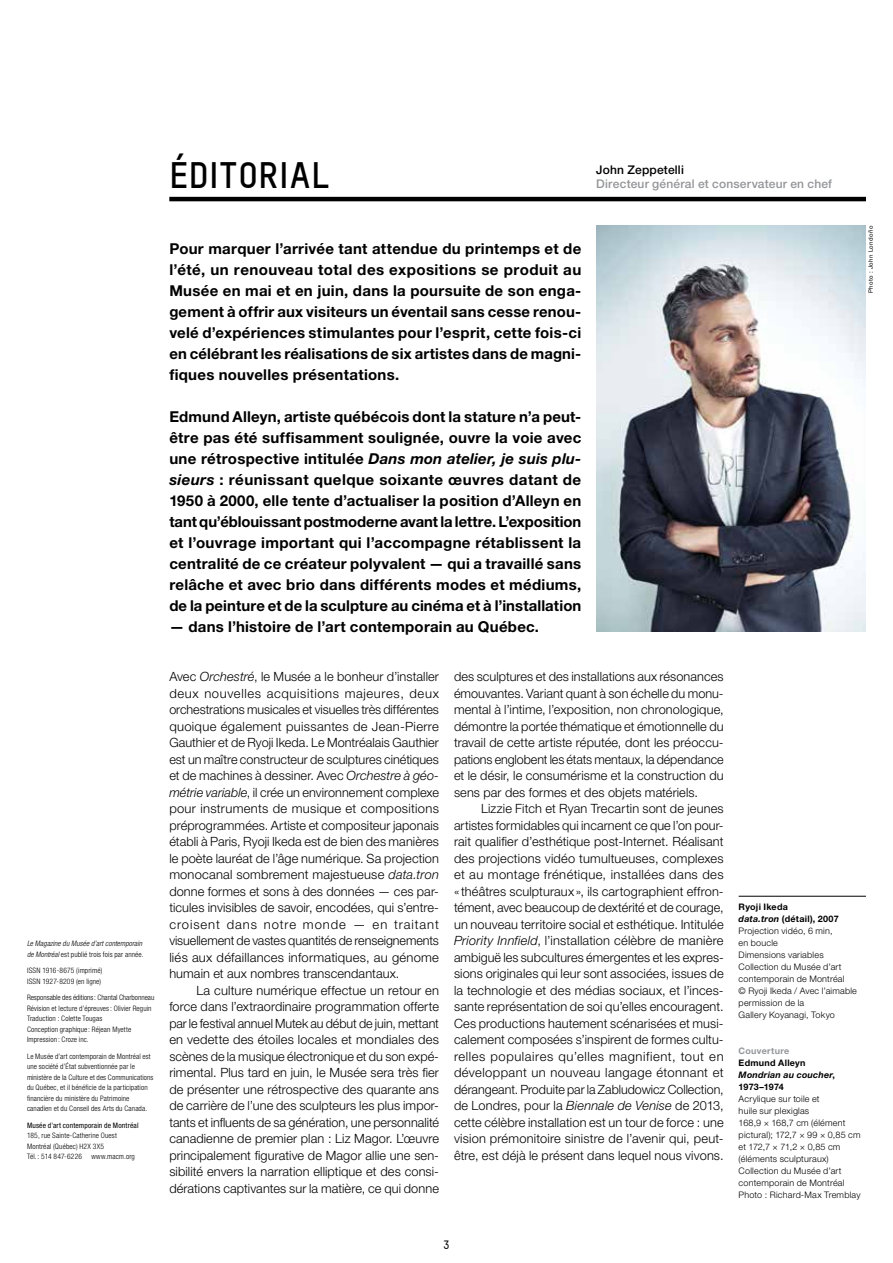
<style>
.page{position:relative;width:893px;height:1263px;background:#fff}
.page>*{position:absolute;margin:0;border:0;box-sizing:border-box;transform-origin:0 0}
.t1{font:700 36px "TSTAR";letter-spacing:.03em;color:#000}
.t2{font:700 15px/21px "Helvetica Neue LT Pro";letter-spacing:.01em;color:#000;text-align:justify}
.t3{font:300 12.75px/16.5px "Helvetica Neue LT Pro";letter-spacing:.01em;color:#000;text-align:justify}
.t4{font:500 12px "Helvetica Neue LT Pro";letter-spacing:.015em;color:#939598}
.t5{font:500 12px "Helvetica Neue LT Pro";letter-spacing:.015em;color:#000}
.t6{font:700 12px "TSTAR Mono Round";color:#000}
.t7{font:300 9px/12px "Helvetica Neue LT Pro";letter-spacing:.025em;color:#000}
.t8{font:700 9px/12px "Helvetica Neue LT Pro";letter-spacing:.03em;color:#000}
.t9{font:700 9px "Helvetica Neue LT Pro";letter-spacing:.035em;color:#939598}
.t10{font:300 condensed 7.5px/10.5px "Helvetica Neue LT Pro";letter-spacing:.015em;color:#000}
.t11{font:italic 300 condensed 7.5px/10.5px "Helvetica Neue LT Pro";letter-spacing:.01em;color:#000}
.t12{font:condensed 7.5px "Helvetica Neue LT Pro";letter-spacing:.02em;color:#000}
.t13{font:6px "Helvetica Neue LT Pro";letter-spacing:.07em;color:#000}
.s1{font-style:normal}
.s2{font-style:italic}
.s3{font-weight:700}
.s4{font-weight:700;font-style:italic}
</style>
<div class="page">
<img style="left:596px;top:225px;width:270px;height:407px">
<hr style="left:739px;top:896px;width:127px;height:1px;background:#000">
<hr style="left:169px;top:197px;width:697px;height:4px;background:#000">
<p class="t11" style="left:27px;top:938px;width:118px">Le Magazine du Musée d’art contemporain de Montréal <span class="s1">est publié trois fois par année.</span></p>
<p class="t10" style="left:27px;top:965px;width:77px">ISSN 1916-8675 (imprimé)<br>ISSN 1927-8209 (en ligne)</p>
<p class="t10" style="left:27px;top:992px;width:129px">Responsable des éditions: Chantal Charbonneau Révision et lecture d’épreuves: Olivier Reguin Traduction : Colette Tougas<br>Conception graphique: Réjean Myette Impression: Croze inc.</p>
<p class="t10" style="left:27px;top:1051px;width:128px">Le Musée d’art contemporain de Montréal est une société d’État subventionnée par le ministère de la Culture et des Communications du Québec, et il bénéficie de la participation financière du ministère du Patrimoine canadien et du Conseil des Arts du Canada.</p>
<p class="t12" style="left:27px;top:1120px;width:113px">Musée d’art contemporain de Montréal</p>
<p class="t10" style="left:27px;top:1130px;width:109px">185, rue Sainte-Catherine Ouest<br>Montréal (Québec) H2X 3X5<br>Tél. : 514 847-6226 www.macm.org</p>
<h1 class="t1" style="left:169px;top:152px;width:161px">ÉDITORIAL</h1>
<p class="t5" style="left:596px;top:163px;width:89px">John Zeppetelli</p>
<p class="t4" style="left:596px;top:176px;width:237px">Directeur général et conservateur en chef</p>
<p class="t2" style="left:169px;top:238px;width:413px">Pour marquer l’arrivée tant attendue du printemps et de l’été, un renouveau total des expositions se produit au Musée en mai et en juin, dans la poursuite de son enga&shy;gement à offrir aux visiteurs un éventail sans cesse renou&shy;velé d’expériences stimulantes pour l’esprit, cette fois-ci en célébrant les réalisations de six artistes dans de magni&shy;fiques nouvelles présentations.</p>
<p class="t2" style="left:169px;top:406px;width:414px">Edmund Alleyn, artiste québécois dont la stature n’a peut&shy;être pas été suffisamment soulignée, ouvre la voie avec une rétrospective intitulée <span class="s2">Dans mon atelier, je suis plu&shy;sieurs</span> : réunissant quelque soixante œuvres datant de 1950 à 2000, elle tente d’actualiser la position d’Alleyn en tant qu’éblouissant postmoderne avant la lettre. L’exposition et l’ouvrage important qui l’accompagne rétablissent la centralité de ce créateur polyvalent — qui a travaillé sans relâche et avec brio dans différents modes et médiums, de la peinture et de la sculpture au cinéma et à l’installation</p>
<p class="t2" style="left:169px;top:616px;width:371px">— dans l’histoire de l’art contemporain au Québec.</p>
<p class="t13" style="left:867px;top:293px;width:69px;rotate:-90deg">Photo : John Londoño</p>
<p class="t3" style="left:169px;top:668px;width:271px">Avec <span class="s2">Orchestré</span>, le Musée a le bonheur d’installer deux nouvelles acquisitions majeures, deux orchestrations musicales et visuelles très différentes quoique également puissantes de Jean-Pierre Gauthier et de Ryoji Ikeda. Le Montréalais Gauthier est un maître constructeur de sculptures cinétiques et de machines à dessiner. Avec <span class="s2">Orchestre à géo&shy;métrie variable</span>, il crée un environnement complexe pour instruments de musique et compositions préprogrammées. Artiste et compositeur japonais établi à Paris, Ryoji Ikeda est de bien des manières le poète lauréat de l’âge numérique. Sa projection monocanal sombrement majestueuse <span class="s2">data.tron </span>donne formes et sons à des données — ces par&shy;ticules invisibles de savoir, encodées, qui s’entre&shy;croisent dans notre monde — en traitant visuellement de vastes quantités de renseignements liés aux défaillances informatiques, au génome humain et aux nombres transcendantaux.</p>
<p class="t3" style="left:169px;top:982px;width:271px;text-indent:27px">La culture numérique effectue un retour en force dans l’extraordinaire programmation offerte par le festival annuel Mutek au début de juin, mettant en vedette des étoiles locales et mondiales des scènes de la musique électronique et du son expé&shy;rimental. Plus tard en juin, le Musée sera très fier de présenter une rétrospective des quarante ans de carrière de l’une des sculpteurs les plus impor&shy;tants et influents de sa génération, une personnalité canadienne de premier plan : Liz Magor. L’œuvre principalement figurative de Magor allie une sen&shy;sibilité envers la narration elliptique et des consi&shy;dérations captivantes sur la matière, ce qui donne</p>
<p class="t3" style="left:454px;top:668px;width:271px">des sculptures et des installations aux résonances émouvantes. Variant quant à son échelle du monu&shy;mental à l’intime, l’exposition, non chronologique, démontre la portée thématique et émotionnelle du travail de cette artiste réputée, dont les préoccu&shy;pations englobent les états mentaux, la dépendance et le désir, le consumérisme et la construction du sens par des formes et des objets matériels.</p>
<p class="t3" style="left:454px;top:800px;width:271px;text-indent:27px">Lizzie Fitch et Ryan Trecartin sont de jeunes artistes formidables qui incarnent ce que l’on pour&shy;rait qualifier d’esthétique post-Internet. Réalisant des projections vidéo tumultueuses, complexes et au montage frénétique, installées dans des « théâtres sculpturaux », ils cartographient effron&shy;tément, avec beaucoup de dextérité et de courage, un nouveau territoire social et esthétique. Intitulée <span class="s2">Priority Innfield</span>, l’installation célèbre de manière ambiguë les subcultures émergentes et les expres&shy;sions originales qui leur sont associées, issues de la technologie et des médias sociaux, et l’inces&shy;sante représentation de soi qu’elles encouragent.<br>Ces productions hautement scénarisées et musi&shy;calement composées s’inspirent de formes cultu&shy;relles populaires qu’elles magnifient, tout en développant un nouveau langage étonnant et dérangeant. Produite par la Zabludowicz Collection, de Londres, pour la <span class="s2">Biennale de Venise</span> de 2013, cette célèbre installation est un tour de force : une vision prémonitoire sinistre de l’avenir qui, peut&shy;être, est déjà le présent dans lequel nous vivons.</p>
<p class="t7" style="left:739px;top:901px;width:120px"><span class="s3">Ryoji Ikeda<br></span><span class="s4">data.tron</span> <span class="s3">(détail), 2007<br></span>Projection vidéo, 6 min,<br>en boucle<br>Dimensions variables<br>Collection du Musée d’art contemporain de Montréal<br>© Ryoji Ikeda / Avec l’aimable permission de la<br>Gallery Koyanagi, Tokyo</p>
<p class="t9" style="left:739px;top:1045px;width:52px">Couverture</p>
<p class="t8" style="left:739px;top:1057px;width:98px">Edmund Alleyn<br><span class="s2">Mondrian au coucher</span>,<br>1973–1974</p>
<p class="t7" style="left:739px;top:1093px;width:123px">Acrylique sur toile et<br>huile sur plexiglas<br>168,9 × 168,7 cm (élément pictural); 172,7 × 99 × 0,85 cm et 172,7 × 71,2 × 0,85 cm (éléments sculpturaux)<br>Collection du Musée d’art contemporain de Montréal<br>Photo : Richard-Max Tremblay</p>
<p class="t6" style="left:443px;top:1238px;width:9px">3</p>
</div>
